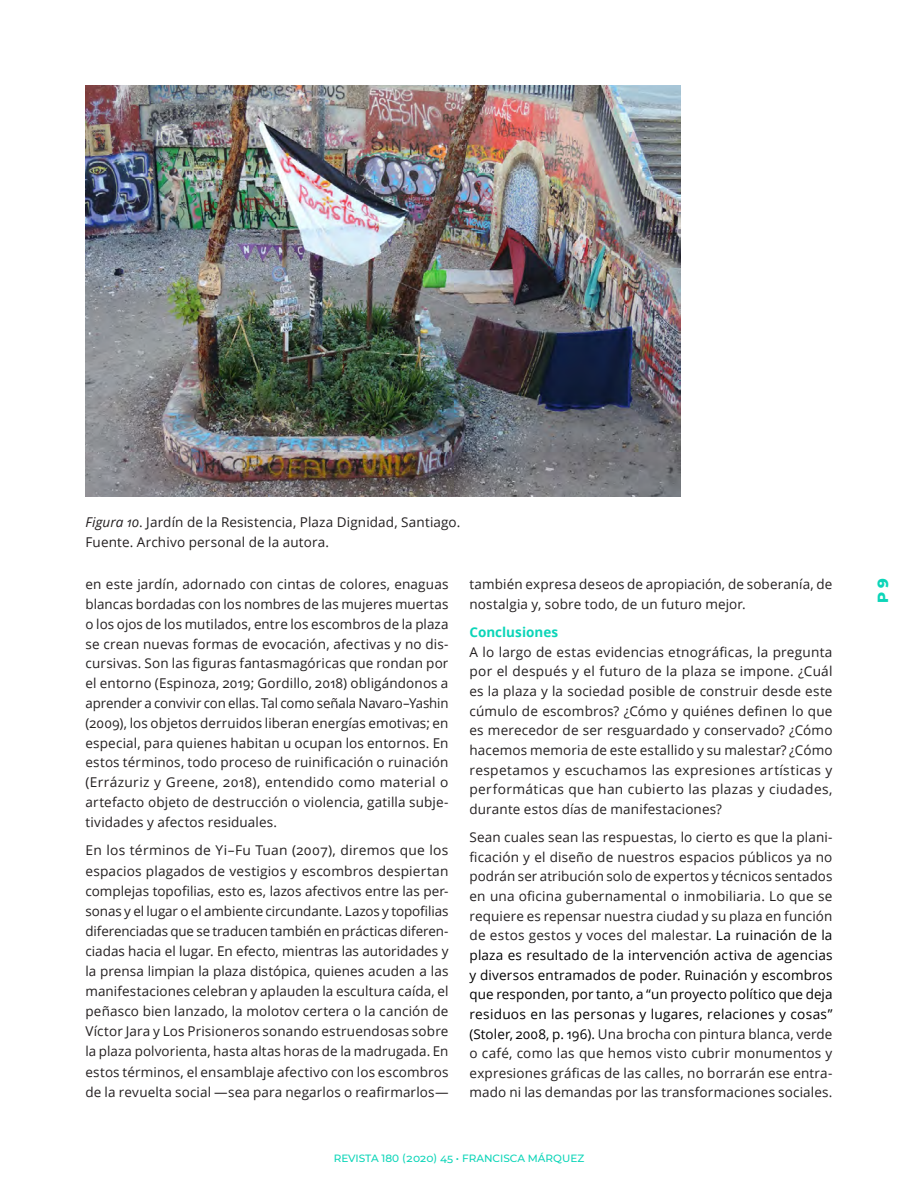
<style>
.page{position:relative;width:918px;height:1188px;background:#fff}
.page>*{position:absolute;margin:0;border:0;box-sizing:border-box;transform-origin:0 0}
.t1{font:800 15px "Montserrat";color:#0cd5b8}
.t2{font:13.5px/19.6px "Open Sans";letter-spacing:.01em;color:#231f20;text-align:justify}
.Heading_2{font:700 13.5px "Open Sans";color:#0cd5b8}
.t3{font:500 10.5px "Montserrat";color:#0cd5b8}
.s1{font-style:italic}
.s2{color:#000}
</style>
<div class="page">
<img style="left:86px;top:85px;width:595px;height:412px">
<p class="t2" style="left:86px;top:512px;width:376px"><span class="s1">Figura 10</span>. Jardín de la Resistencia, Plaza Dignidad, Santiago.</p>
<p class="t2" style="left:86px;top:532px;width:245px">Fuente. Archivo personal de la autora.</p>
<p class="t2" style="left:86px;top:574px;width:365px">en este jardín, adornado con cintas de colores, enaguas blancas bordadas con los nombres de las mujeres muertas o los ojos de los mutilados, entre los escombros de la plaza se crean nuevas formas de evocación, afectivas y no dis&shy;cursivas. Son las figuras fantasmagóricas que rondan por el entorno (Espinoza, 2019; Gordillo, 2018) obligándonos a aprender a convivir con ellas. Tal como señala Navaro–Yashin (2009), los objetos derruidos liberan energías emotivas; en especial, para quienes habitan u ocupan los entornos. En estos términos, todo proceso de ruinificación o ruinación (Errázuriz y Greene, 2018), entendido como material o artefacto objeto de destrucción o violencia, gatilla subje&shy;tividades y afectos residuales.</p>
<p class="t2" style="left:86px;top:840px;width:365px;line-height:20.1px">En los términos de Yi–Fu Tuan (2007), diremos que los espacios plagados de vestigios y escombros despiertan complejas topofilias, esto es, lazos afectivos entre las per&shy;sonas y el lugar o el ambiente circundante. Lazos y topofilias diferenciadas que se traducen también en prácticas diferen&shy;ciadas hacia el lugar. En efecto, mientras las autoridades y la prensa limpian la plaza distópica, quienes acuden a las manifestaciones celebran y aplauden la escultura caída, el peñasco bien lanzado, la molotov certera o la canción de Víctor Jara y Los Prisioneros sonando estruendosas sobre la plaza polvorienta, hasta altas horas de la madrugada. En estos términos, el ensamblaje afectivo con los escombros de la revuelta social —sea para negarlos o reafirmarlos—</p>
<p class="t2" style="left:470px;top:574px;width:364px">también expresa deseos de apropiación, de soberanía, de nostalgia y, sobre todo, de un futuro mejor.</p>
<p class="Heading_2" style="left:470px;top:623px;width:90px">Conclusiones</p>
<p class="t2" style="left:470px;top:642px;width:365px">A lo largo de estas evidencias etnográficas, la pregunta por el después y el futuro de la plaza se impone. ¿Cuál es la plaza y la sociedad posible de construir desde este cúmulo de escombros? ¿Cómo y quiénes definen lo que es merecedor de ser resguardado y conservado? ¿Cómo hacemos memoria de este estallido y su malestar? ¿Cómo respetamos y escuchamos las expresiones artísticas y performáticas que han cubierto las plazas y ciudades, durante estos días de manifestaciones?</p>
<p class="t2" style="left:470px;top:827px;width:365px">Sean cuales sean las respuestas, lo cierto es que la plani&shy;ficación y el diseño de nuestros espacios públicos ya no podrán ser atribución solo de expertos y técnicos sentados en una oficina gubernamental o inmobiliaria. Lo que se requiere es repensar nuestra ciudad y su plaza en función de estos gestos y voces del malestar. <span class="s2">La ruinación de la plaza es resultado de la intervención activa de agencias y diversos entramados de poder. Ruinación y escombros que responden, por tanto, a “un proyecto político que deja residuos en las personas y lugares, relaciones y cosas” (Stoler, 2008, p. 196).</span> Una brocha con pintura blanca, verde o café, como las que hemos visto cubrir monumentos y expresiones gráficas de las calles, no borrarán ese entra&shy;mado ni las demandas por las transformaciones sociales.</p>
<p class="t3" style="left:334px;top:1151px;width:252px">REVISTA 180 (2020) 45 • FRANCISCA MÁRQUEZ</p>
<p class="t1" style="left:872px;top:603px;width:27px;rotate:-90deg">P 9</p>
</div>
